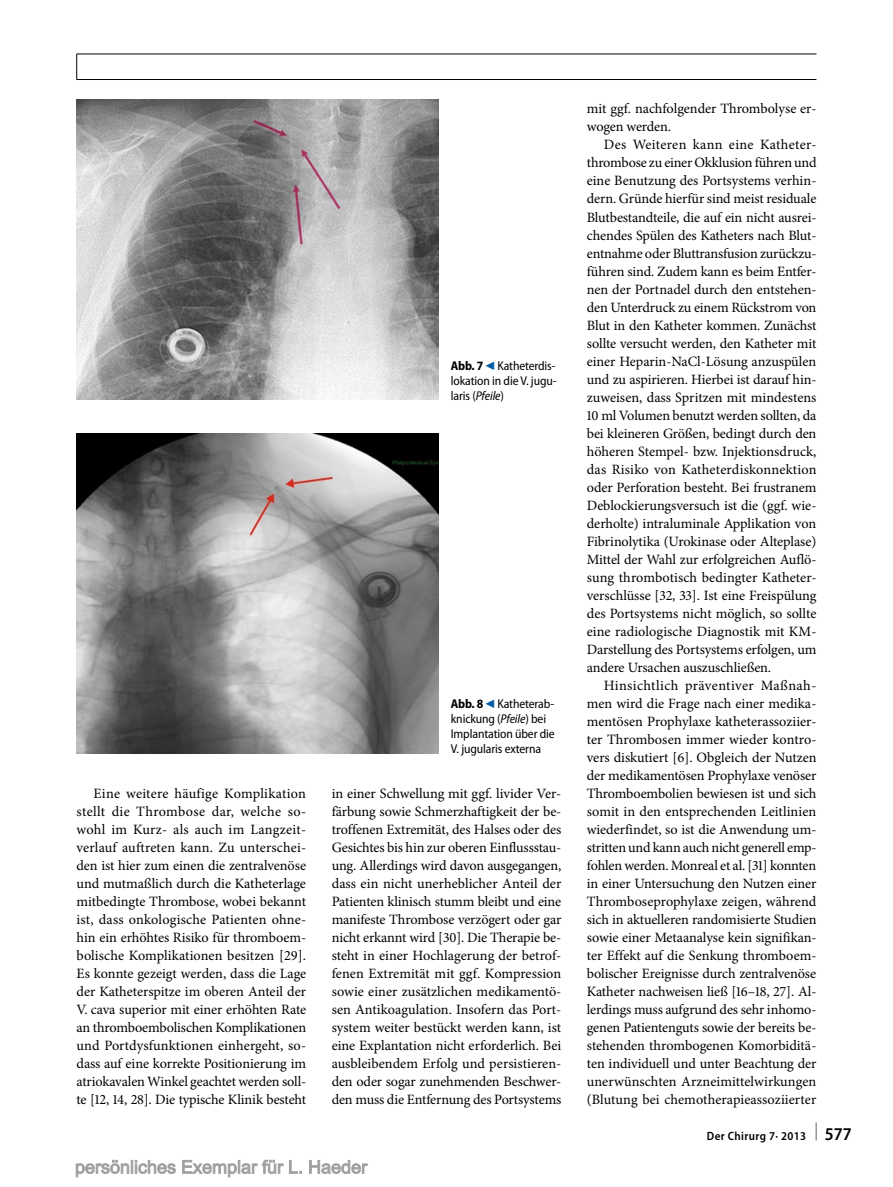
<style>
.page{position:relative;width:893px;height:1187px;background:#fff}
.page>*{position:absolute;margin:0;border:0;box-sizing:border-box;transform-origin:0 0}
.t1{font:14.25px/18px "Minion Pro";letter-spacing:-.01em;color:#000;text-align:justify}
.t2{font:semi-condensed 12.75px/15px "Myriad Pro";letter-spacing:-.01em;color:#000;text-align:justify}
.t3{font:600 semi-condensed 12px "Myriad Pro";letter-spacing:.03em;color:#000}
.s1{font-weight:700}
.s2{font-family:"S Buttons";font-stretch:normal;font-size:14.25px;color:#005ca7}
.s3{font-style:italic}
.s4{font-size:18px}
</style>
<div class="page">
<img style="left:77px;top:100px;width:361px;height:299px">
<img style="left:77px;top:433px;width:361px;height:320px">
<hr style="left:77px;top:79px;width:739px;height:1px;background:#000">
<svg style="left:76px;top:54px;width:1px;height:25px"></svg>
<hr style="left:77px;top:54px;width:739px;height:1px;background:#000">
<svg style="left:75px;top:1159px;width:293px;height:18px"></svg>
<p class="t2" style="left:451px;top:358px;width:107px"><span class="s1">Abb. 7</span><span class="s2">9</span>Katheterdis&shy;lokation in die V. jugu&shy;laris (<span class="s3">Pfeile</span>)</p>
<p class="t2" style="left:451px;top:696px;width:105px;text-align:left"><span class="s1">Abb. 8</span><span class="s2">9</span>Katheterab&shy;knickung (<span class="s3">Pfeile</span>) bei<br>Implantation über die<br>V. jugularis externa</p>
<p class="t1" style="left:77px;top:784px;width:231px;text-indent:17px">Eine weitere häufige Komplikation stellt die Thrombose dar, welche so&shy;wohl im Kurz- als auch im Langzeit&shy;verlauf auftreten kann. Zu unterschei&shy;den ist hier zum einen die zentralvenöse und mutmaßlich durch die Katheterlage mitbedingte Thrombose, wobei bekannt ist, dass onkologische Patienten ohne&shy;hin ein erhöhtes Risiko für thromboem&shy;bolische Komplikationen besitzen [29].<br>Es konnte gezeigt werden, dass die Lage der Katheterspitze im oberen Anteil der V. cava superior mit einer erhöhten Rate an thromboembolischen Komplikationen und Portdysfunktionen einhergeht, so&shy;dass auf eine korrekte Positionierung im atriokavalen Winkel geachtet werden soll&shy;te [12, 14, 28]. Die typische Klinik besteht</p>
<p class="t1" style="left:332px;top:784px;width:231px">in einer Schwellung mit ggf. livider Ver&shy;färbung sowie Schmerzhaftigkeit der be&shy;troffenen Extremität, des Halses oder des Gesichtes bis hin zur oberen Einflussstau&shy;ung. Allerdings wird davon ausgegangen, dass ein nicht unerheblicher Anteil der Patienten klinisch stumm bleibt und eine manifeste Thrombose verzögert oder gar nicht erkannt wird [30]. Die Therapie be&shy;steht in einer Hochlagerung der betrof&shy;fenen Extremität mit ggf. Kompression sowie einer zusätzlichen medikamentö&shy;sen Antikoagulation. Insofern das Port&shy;system weiter bestückt werden kann, ist eine Explantation nicht erforderlich. Bei ausbleibendem Erfolg und persistieren&shy;den oder sogar zunehmenden Beschwer&shy;den muss die Entfernung des Portsystems</p>
<p class="t1" style="left:587px;top:100px;width:231px">mit ggf. nachfolgender Thrombolyse er&shy;wogen werden.</p>
<p class="t1" style="left:587px;top:136px;width:231px;text-indent:17px">Des Weiteren kann eine Katheter&shy;thrombose zu einer Okklusion führen und eine Benutzung des Portsystems verhin&shy;dern. Gründe hierfür sind meist residuale Blutbestandteile, die auf ein nicht ausrei&shy;chendes Spülen des Katheters nach Blut&shy;entnahme oder Bluttransfusion zurückzu&shy;führen sind. Zudem kann es beim Entfer&shy;nen der Portnadel durch den entstehen&shy;den Unterdruck zu einem Rückstrom von Blut in den Katheter kommen. Zunächst sollte versucht werden, den Katheter mit einer Heparin-NaCl-Lösung anzuspülen und zu aspirieren. Hierbei ist darauf hin&shy;zuweisen, dass Spritzen mit mindestens 10 ml Volumen benutzt werden sollten, da bei kleineren Größen, bedingt durch den höheren Stempel- bzw. Injektionsdruck, das Risiko von Katheterdiskonnektion oder Perforation besteht. Bei frustranem Deblockierungsversuch ist die (ggf. wie&shy;derholte) intraluminale Applikation von Fibrinolytika (Urokinase oder Alteplase)<br>Mittel der Wahl zur erfolgreichen Auflö&shy;sung thrombotisch bedingter Katheter&shy;verschlüsse [32, 33]. Ist eine Freispülung des Portsystems nicht möglich, so sollte eine radiologische Diagnostik mit KM-Darstellung des Portsystems erfolgen, um andere Ursachen auszuschließen.</p>
<p class="t1" style="left:587px;top:676px;width:231px;text-indent:17px">Hinsichtlich präventiver Maßnah&shy;men wird die Frage nach einer medika&shy;mentösen Prophylaxe katheterassoziier&shy;ter Thrombosen immer wieder kontro&shy;vers diskutiert [6]. Obgleich der Nutzen der medikamentösen Prophylaxe venöser Thromboembolien bewiesen ist und sich somit in den entsprechenden Leitlinien wiederfindet, so ist die Anwendung um&shy;stritten und kann auch nicht generell emp&shy;fohlen werden. Monreal et al. [31] konnten in einer Untersuchung den Nutzen einer Thromboseprophylaxe zeigen, während sich in aktuelleren randomisierte Studien sowie einer Metaanalyse kein signifikan&shy;ter Effekt auf die Senkung thromboem&shy;bolischer Ereignisse durch zentralvenöse Katheter nachweisen ließ [16–18, 27]. Al&shy;lerdings muss aufgrund des sehr inhomo&shy;genen Patientenguts sowie der bereits be&shy;stehenden thrombogenen Komorbiditä&shy;ten individuell und unter Beachtung der unerwünschten Arzneimittelwirkungen (Blutung bei chemotherapieassoziierter</p>
<p class="t3" style="left:707px;top:1129px;width:146px">Der Chirurg 7· 2013 <sup>|</sup> <span class="s4">577</span></p>
</div>
